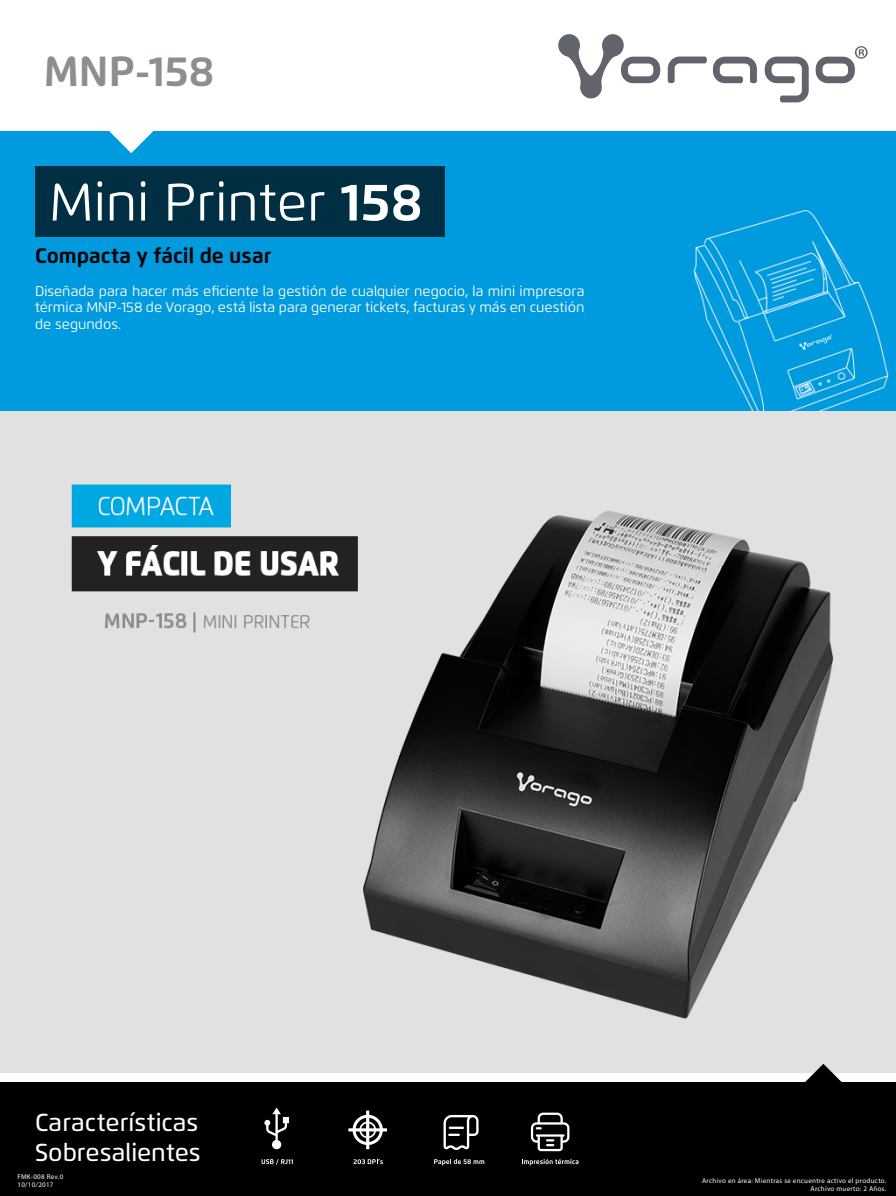
<style>
.page{position:relative;width:896px;height:1196px;background:#fff}
.page>*{position:absolute;margin:0;border:0;box-sizing:border-box;transform-origin:0 0}
.t1{font:52.5px "Flexo";color:#fff}
.t2{font:700 42px "Flexo";color:#8b8f91}
.t3{font:500 24.5px/29.4px "Flexo";color:#fff}
.t4{font:700 21px "Flexo";color:#000}
.t5{font:14px/16.8px "Flexo";color:#fff;text-align:justify}
.t6{font:7px/7.9px "Myriad Pro";letter-spacing:.04em;color:#fff;text-align:right}
.s1{font-weight:700}
</style>
<div class="page">
<img style="left:0;top:411px;width:896px;height:661px">
<div style="left:0;top:132px;width:896px;height:279px;background:#009ade"></div>
<div style="left:0;top:1082px;width:896px;height:113px;background:#000"></div>
<svg style="left:109px;top:131px;width:44px;height:22px"></svg>
<div style="left:35px;top:166px;width:409px;height:70px;background:#002e43"></div>
<svg style="left:802px;top:1063px;width:43px;height:19px"></svg>
<svg style="left:558px;top:34px;width:102px;height:64px"></svg>
<svg style="left:816px;top:46px;width:52px;height:37px"></svg>
<svg style="left:713px;top:57px;width:44px;height:26px"></svg>
<svg style="left:765px;top:57px;width:44px;height:46px"></svg>
<svg style="left:668px;top:56px;width:39px;height:27px"></svg>
<svg style="left:434px;top:1159px;width:50px;height:6px"></svg>
<svg style="left:444px;top:1115px;width:35px;height:35px"></svg>
<svg style="left:262px;top:1159px;width:31px;height:5px"></svg>
<svg style="left:264px;top:1107px;width:25px;height:42px"></svg>
<svg style="left:354px;top:1159px;width:29px;height:4px"></svg>
<hr style="left:348px;top:1128px;width:39px;height:3px;background:#fff">
<hr style="left:366px;top:1110px;width:3px;height:39px;background:#fff">
<svg style="left:353px;top:1114px;width:30px;height:30px"></svg>
<svg style="left:522px;top:1158px;width:57px;height:7px"></svg>
<svg style="left:531px;top:1112px;width:38px;height:38px"></svg>
<h2 class="t2" style="left:44px;top:45px;width:172px">MNP-158</h2>
<h1 class="t1" style="left:49px;top:170px;width:375px">Mini Printer <span class="s1">158</span></h1>
<h3 class="t4" style="left:35px;top:242px;width:238px">Compacta y fácil de usar</h3>
<p class="t5" style="left:35px;top:282px;width:551px">Diseñada para hacer más eficiente la gestión de cualquier negocio, la mini impresora térmica MNP-158 de Vorago, está lista para generar tickets, facturas y más en cuestión de segundos.</p>
<h3 class="t3" style="left:35px;top:1107px;width:167px">Características<br>Sobresalientes</h3>
<p class="t6" style="left:18px;top:1172px;width:47px;text-align:left">FMK-008 Rev.0<br>10/10/2017</p>
<p class="t6" style="left:702px;top:1176px;width:186px">Archivo en área: Mientras se encuentre activo el producto.<br>Archivo muerto: 2 Años.</p>
</div>
